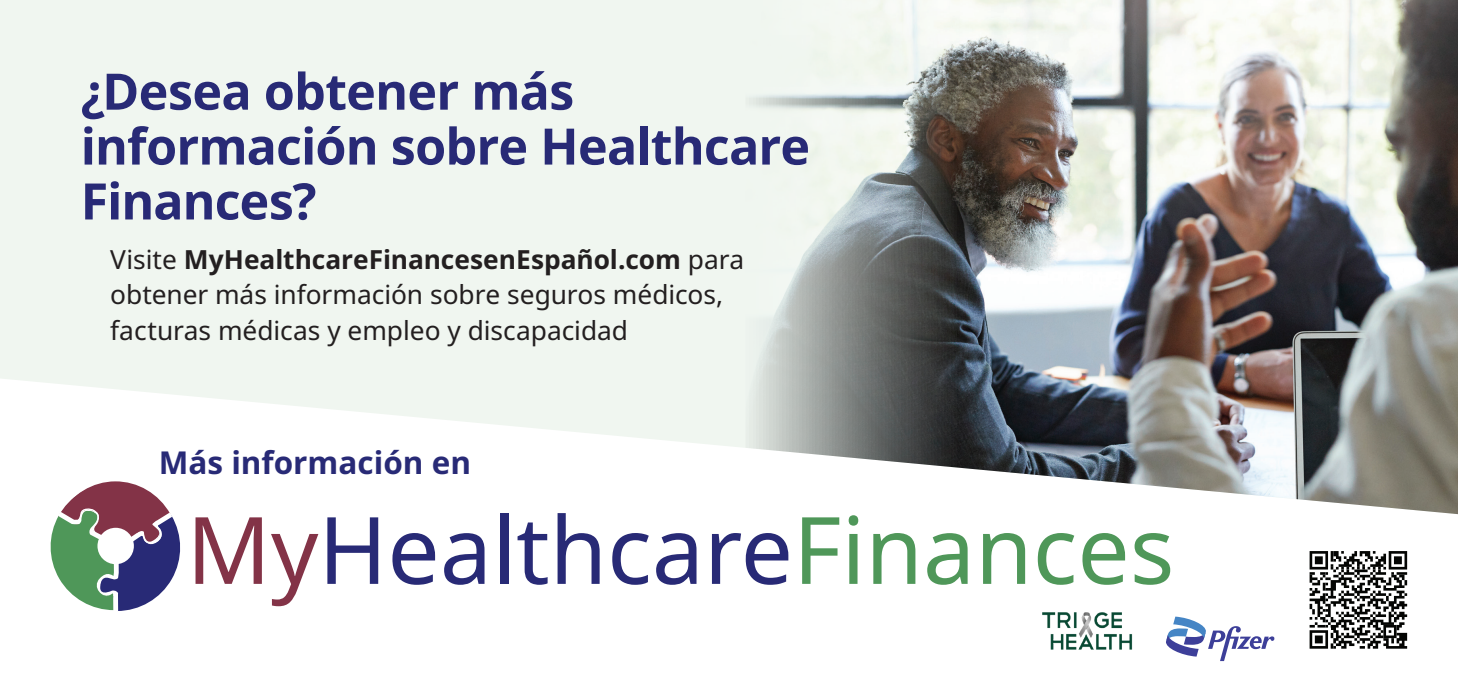
<style>
.page{position:relative;width:1458px;height:689px;background:#fff}
.page>*{position:absolute;margin:0;border:0;box-sizing:border-box;transform-origin:0 0}
.t1{font:700 50.18px/54.9px "Noto Sans";letter-spacing:-.015em;color:#282a76}
.t2{font:700 31.5px "Noto Sans";color:#282a76}
.t3{font:26.32px/35.8px "Noto Sans";color:#231f20}
.s1{font-weight:700}
</style>
<div class="page">
<svg style="left:0;top:0;width:746px;height:514px;fill:#f0f6f0"></svg>
<img style="left:746px;top:0;width:712px;height:514px">
<div style="left:541px;top:35px;width:269px;height:52px;background:#f0f6f0"></div>
<svg style="left:196px;top:517px;width:66px;height:66px"></svg>
<svg style="left:271px;top:534px;width:47px;height:72px"></svg>
<svg style="left:327px;top:517px;width:51px;height:66px"></svg>
<svg style="left:392px;top:533px;width:43px;height:51px"></svg>
<svg style="left:444px;top:533px;width:41px;height:51px"></svg>
<div style="left:500px;top:513px;width:8px;height:70px;background:#282a76"></div>
<svg style="left:518px;top:522px;width:30px;height:62px"></svg>
<svg style="left:558px;top:513px;width:42px;height:70px"></svg>
<svg style="left:612px;top:533px;width:37px;height:51px"></svg>
<svg style="left:656px;top:533px;width:41px;height:51px"></svg>
<svg style="left:712px;top:533px;width:76px;height:51px"></svg>
<svg style="left:802px;top:517px;width:37px;height:66px"></svg>
<svg style="left:849px;top:515px;width:9px;height:68px"></svg>
<svg style="left:873px;top:533px;width:42px;height:50px"></svg>
<svg style="left:927px;top:533px;width:41px;height:51px"></svg>
<svg style="left:983px;top:533px;width:42px;height:50px"></svg>
<svg style="left:1038px;top:533px;width:36px;height:45px"></svg>
<svg style="left:1082px;top:533px;width:43px;height:45px"></svg>
<svg style="left:1135px;top:533px;width:35px;height:51px"></svg>
<svg style="left:48px;top:481px;width:135px;height:130px"></svg>
<svg style="left:1309px;top:551px;width:99px;height:98px"></svg>
<svg style="left:1166px;top:616px;width:108px;height:45px"></svg>
<img style="left:1042px;top:578px;width:104px;height:72px">
<h1 class="t1" style="left:81px;top:65px;width:731px">¿Desea obtener más información sobre Healthcare<br>Finances?</h1>
<p class="t3" style="left:110px;top:241px;width:635px">Visite <span class="s1">MyHealthcareFinancesenEspañol.com</span> para obtener más información sobre seguros médicos, facturas médicas y empleo y discapacidad</p>
<p class="t2" style="left:159px;top:440px;width:314px">Más información en</p>
</div>
